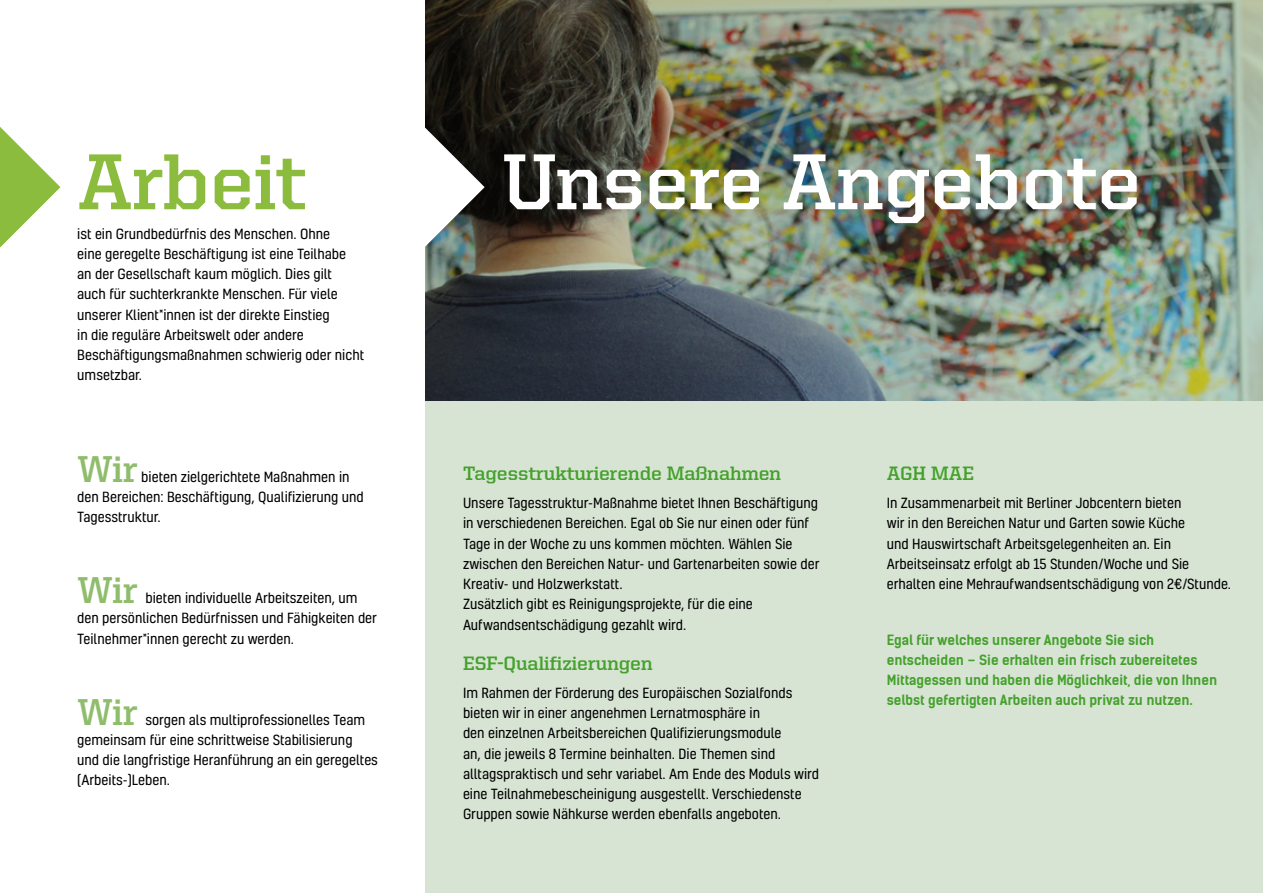
<style>
.page{position:relative;width:1263px;height:893px;background:#fff}
.page>*{position:absolute;margin:0;border:0;box-sizing:border-box;transform-origin:0 0}
.t1{font:700 79.5px "United Serif Reg";letter-spacing:-.005em;color:#fff}
.t2{font:700 79.5px "United Serif Reg";letter-spacing:-.005em;color:#8bbc3e}
.t3{font:700 37.5px "United Serif Reg";letter-spacing:-.01em;color:#8fbd6c}
.t4{font:700 19.5px "United Serif Reg";color:#44a12b}
.t5{font:13.5px/20.2px "Kelson";color:#000}
.t6{font:13.5px/20.2px "Kelson Sans Bold BG";color:#44a12b}
</style>
<div class="page">
<div style="left:425px;top:0;width:838px;height:893px;background:#d7e4d4"></div>
<img style="left:425px;top:0;width:838px;height:401px">
<svg style="left:425px;top:118px;width:60px;height:139px;background:#8a8d8a"></svg>
<svg style="left:0;top:127px;width:60px;height:121px"></svg>
<h1 class="t2" style="left:77px;top:138px;width:231px">Arbeit</h1>
<p class="t5" style="left:77px;top:223px;width:289px">ist ein Grundbedürfnis des Menschen. Ohne<br>eine geregelte Beschäftigung ist eine Teilhabe<br>an der Gesellschaft kaum möglich. Dies gilt<br>auch für suchterkrankte Menschen. Für viele unserer Klient*innen ist der direkte Einstieg<br>in die reguläre Arbeitswelt oder andere Beschäftigungsmaßnahmen schwierig oder nicht umsetzbar.</p>
<h2 class="t3" style="left:77px;top:448px;width:62px">Wir</h2>
<p class="t5" style="left:77px;top:466px;width:288px;text-indent:64px">bieten zielgerichtete Maßnahmen in den Bereichen: Beschäftigung, Qualifizierung und<br>Tagesstruktur.</p>
<h2 class="t3" style="left:77px;top:570px;width:62px">Wir</h2>
<p class="t5" style="left:77px;top:587px;width:301px;text-indent:68px">bieten individuelle Arbeitszeiten, um den persönlichen Bedürfnissen und Fähigkeiten der<br>Teilnehmer*innen gerecht zu werden.</p>
<h2 class="t3" style="left:77px;top:691px;width:62px">Wir</h2>
<p class="t5" style="left:77px;top:709px;width:302px;text-indent:68px">sorgen als multiprofessionelles Team gemeinsam für eine schrittweise Stabilisierung und die langfristige Heranführung an ein geregeltes (Arbeits-)Leben.</p>
<h1 class="t1" style="left:502px;top:138px;width:641px">Unsere Angebote</h1>
<h3 class="t4" style="left:463px;top:463px;width:320px">Tagesstrukturierende Maßnahmen</h3>
<p class="t5" style="left:463px;top:493px;width:358px">Unsere Tagesstruktur-Maßnahme bietet Ihnen Beschäftigung in verschiedenen Bereichen. Egal ob Sie nur einen oder fünf Tage in der Woche zu uns kommen möchten. Wählen Sie zwischen den Bereichen Natur- und Gartenarbeiten sowie der Kreativ- und Holzwerkstatt.<br>Zusätzlich gibt es Reinigungsprojekte, für die eine Aufwandsentschädigung gezahlt wird.</p>
<h3 class="t4" style="left:463px;top:653px;width:191px">ESF-Qualifizierungen</h3>
<p class="t5" style="left:463px;top:682px;width:358px">Im Rahmen der Förderung des Europäischen Sozialfonds bieten wir in einer angenehmen Lernatmosphäre in<br>den einzelnen Arbeitsbereichen Qualifizierungsmodule<br>an, die jeweils 8 Termine beinhalten. Die Themen sind alltagspraktisch und sehr variabel. Am Ende des Moduls wird eine Teilnahmebescheinigung ausgestellt. Verschiedenste Gruppen sowie Nähkurse werden ebenfalls angeboten.</p>
<h3 class="t4" style="left:887px;top:463px;width:89px">AGH MAE</h3>
<p class="t5" style="left:887px;top:493px;width:346px">In Zusammenarbeit mit Berliner Jobcentern bieten<br>wir in den Bereichen Natur und Garten sowie Küche<br>und Hauswirtschaft Arbeitsgelegenheiten an. Ein Arbeitseinsatz erfolgt ab 15 Stunden/Woche und Sie erhalten eine Mehraufwandsentschädigung von 2€/Stunde.</p>
<p class="t6" style="left:887px;top:630px;width:332px">Egal für welches unserer Angebote Sie sich entscheiden – Sie erhalten ein frisch zubereitetes Mittagessen und haben die Möglichkeit, die von Ihnen selbst gefertigten Arbeiten auch privat zu nutzen.</p>
</div>
